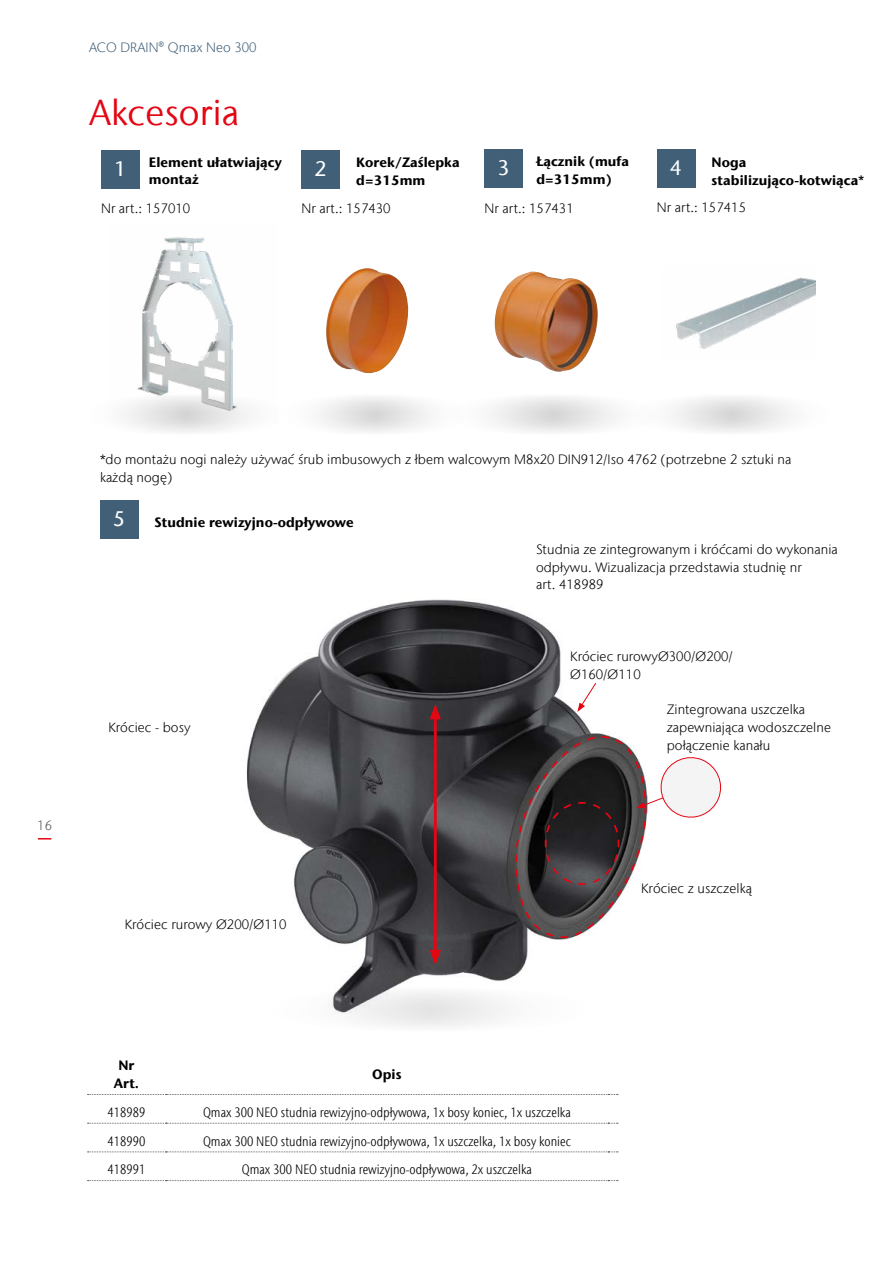
<style>
.page{position:relative;width:893px;height:1263px;background:#fff}
.page>*{position:absolute;margin:0;border:0;box-sizing:border-box;transform-origin:0 0}
.t1{font:36px "Stone Sans IIITC Com";letter-spacing:.005em;color:#e30613}
.t2{font:500 21px "Stone Sans IIITC Com";color:#fff}
.t3{font:300 13.5px/17.9px "Stone Sans IIITC Com";letter-spacing:.005em;color:#000}
.t4{font:300 condensed 13.5px "Stone Sans IIITC Com";color:#000}
.t5{font:700 13.5px/17.9px "Stone Sans IIITC Com";letter-spacing:.005em;color:#000}
.t6{font:300 13.5px "Stone Sans IIITC Com";letter-spacing:.005em;color:#415f77}
.t7{font:300 13.5px "Stone Sans IIITC Com";color:#575756}
</style>
<div class="page">
<img style="left:246px;top:599px;width:360px;height:391px">
<svg style="left:231px;top:987px;width:397px;height:45px"></svg>
<div style="left:100px;top:501px;width:38px;height:38px;background:#415f77"></div>
<svg style="left:88px;top:1094px;width:530px;height:1px"></svg>
<svg style="left:88px;top:1123px;width:530px;height:1px"></svg>
<svg style="left:88px;top:1151px;width:530px;height:1px"></svg>
<svg style="left:88px;top:1180px;width:530px;height:1px"></svg>
<hr style="left:434px;top:714px;width:3px;height:241px;background:#e30613">
<svg style="left:430px;top:704px;width:11px;height:15px"></svg>
<svg style="left:430px;top:950px;width:11px;height:15px"></svg>
<div style="left:312px;top:989px;width:9px;height:5px;background:#fff"></div>
<div style="left:548px;top:989px;width:9px;height:5px;background:#fff"></div>
<svg style="left:514px;top:735px;width:207px;height:204px"></svg>
<img style="left:326px;top:268px;width:83px;height:105px">
<svg style="left:425px;top:394px;width:256px;height:41px;fill:#f1f1f1"></svg>
<svg style="left:262px;top:394px;width:226px;height:41px;fill:#f6f6f6"></svg>
<svg style="left:66px;top:394px;width:241px;height:41px"></svg>
<div style="left:101px;top:150px;width:38px;height:38px;background:#415f77"></div>
<div style="left:301px;top:150px;width:39px;height:38px;background:#415f77"></div>
<div style="left:484px;top:149px;width:39px;height:38px;background:#415f77"></div>
<img style="left:494px;top:272px;width:104px;height:100px">
<img style="left:109px;top:237px;width:169px;height:186px">
<div style="left:657px;top:150px;width:38px;height:38px;background:#415f77"></div>
<svg style="left:611px;top:394px;width:241px;height:41px;fill:#f6f6f6"></svg>
<img style="left:676px;top:278px;width:140px;height:71px">
<svg style="left:577px;top:683px;width:19px;height:29px"></svg>
<svg style="left:38px;top:838px;width:13px;height:1px"></svg>
<p class="t6" style="left:89px;top:38px;width:169px">ACO DRAIN® Qmax Neo 300</p>
<h1 class="t1" style="left:89px;top:90px;width:151px">Akcesoria</h1>
<p class="t5" style="left:536px;top:152px;width:94px">Łącznik (mufa d=315mm)</p>
<p class="t5" style="left:356px;top:153px;width:105px">Korek/Zaślepka d=315mm</p>
<p class="t5" style="left:149px;top:153px;width:135px">Element ułatwiający montaż</p>
<h2 class="t2" style="left:114px;top:155px;width:14px">1</h2>
<h2 class="t2" style="left:315px;top:155px;width:14px">2</h2>
<h2 class="t2" style="left:497px;top:154px;width:14px">3</h2>
<p class="t3" style="left:101px;top:199px;width:91px">Nr art.: 157010</p>
<p class="t3" style="left:301px;top:199px;width:91px">Nr art.: 157430</p>
<p class="t3" style="left:484px;top:199px;width:91px">Nr art.: 157431</p>
<p class="t5" style="left:711px;top:153px;width:154px">Noga stabilizująco-kotwiąca*</p>
<h2 class="t2" style="left:670px;top:155px;width:14px">4</h2>
<p class="t3" style="left:657px;top:199px;width:91px">Nr art.: 157415</p>
<p class="t7" style="left:37px;top:816px;width:16px">16</p>
<p class="t3" style="left:100px;top:451px;width:693px">*do montażu nogi należy używać śrub imbusowych z łbem walcowym M8x20 DIN912/Iso 4762 (potrzebne 2 sztuki na każdą nogę)</p>
<h2 class="t2" style="left:113px;top:506px;width:14px">5</h2>
<p class="t5" style="left:155px;top:513px;width:201px">Studnie rewizyjno-odpływowe</p>
<p class="t3" style="left:108px;top:718px;width:84px">Króciec - bosy</p>
<p class="t3" style="left:125px;top:915px;width:163px">Króciec rurowy Ø200/Ø110</p>
<p class="t3" style="left:536px;top:540px;width:303px">Studnia ze zintegrowanym i króćcami do wykonania odpływu. Wizualizacja przedstawia studnię nr<br>art. 418989</p>
<p class="t3" style="left:570px;top:647px;width:164px">Króciec rurowyØ300/Ø200/<br>Ø160/Ø110</p>
<p class="t3" style="left:667px;top:701px;width:166px">Zintegrowana uszczelka zapewniająca wodoszczelne połączenie kanału</p>
<p class="t3" style="left:641px;top:879px;width:112px">Króciec z uszczelką</p>
<p class="t5" style="left:114px;top:1056px;width:27px;text-align:center">Nr<br>Art.</p>
<p class="t5" style="left:372px;top:1065px;width:31px">Opis</p>
<p class="t4" style="left:107px;top:1104px;width:39px">418989</p>
<p class="t4" style="left:203px;top:1104px;width:369px">Qmax 300 NEO studnia rewizyjno-odpływowa, 1x bosy koniec, 1x uszczelka</p>
<p class="t4" style="left:107px;top:1132px;width:39px">418990</p>
<p class="t4" style="left:203px;top:1132px;width:369px">Qmax 300 NEO studnia rewizyjno-odpływowa, 1x uszczelka, 1x bosy koniec</p>
<p class="t4" style="left:107px;top:1161px;width:39px">418991</p>
<p class="t4" style="left:242px;top:1161px;width:291px">Qmax 300 NEO studnia rewizyjno-odpływowa, 2x uszczelka</p>
</div>
